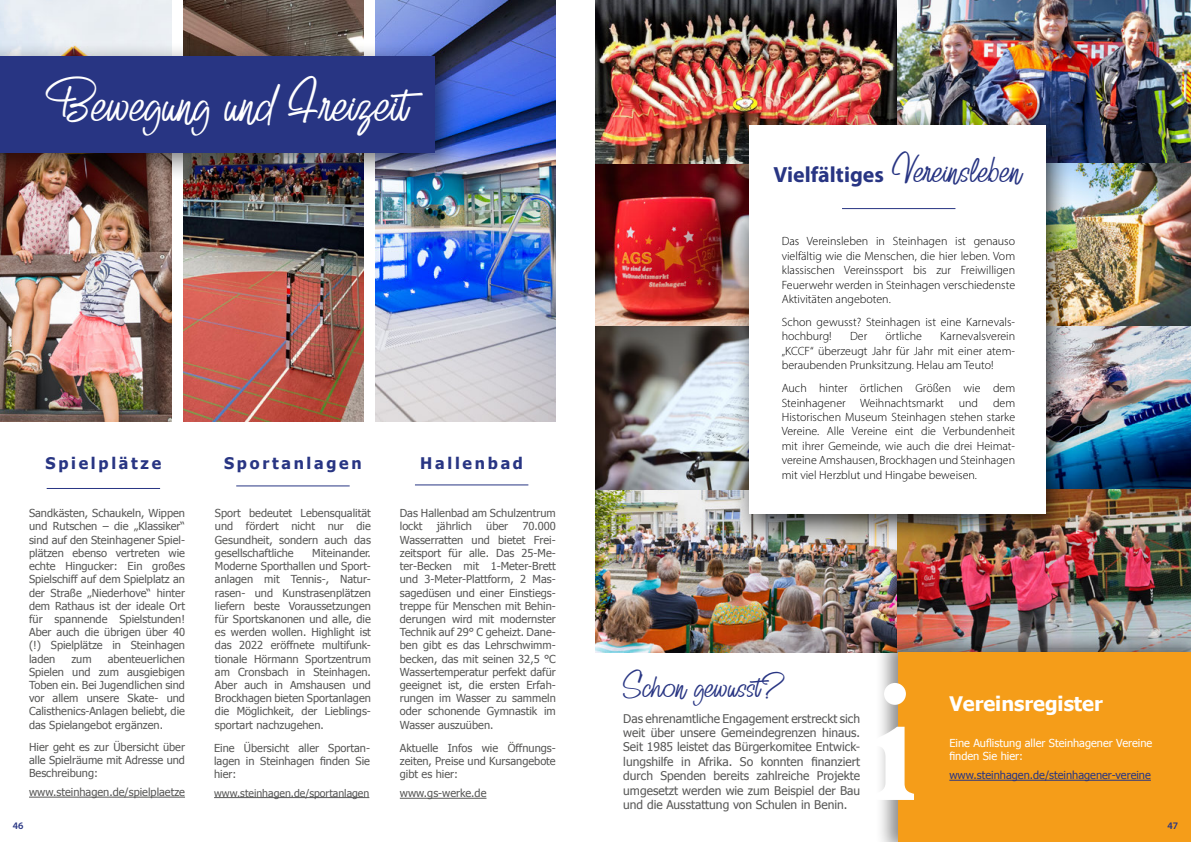
<style>
.page{position:relative;width:1191px;height:842px;background:#fff}
.page>*{position:absolute;margin:0;border:0;box-sizing:border-box;transform-origin:0 0}
.t1{font:150px "Bookman JF Pro";color:#fff}
.t2{font:40px "Billy Signature";letter-spacing:-.01em;color:#fff}
.t3{font:24px "Billy Signature";color:#283583}
.t4{font:22px "Myriad Variable Concept";color:#283583}
.t5{font:700 20px "Tahoma";color:#fff}
.t6{font:700 16px "Tahoma";letter-spacing:.17em;color:#283583}
.t7{font:12px/14.4px "Myriad Variable Concept";color:#000;text-align:justify}
.t8{font:12px/14.4px "Tahoma";color:#575756;text-align:justify}
.t9{font:11px/13.2px "Tahoma";color:#575756;text-align:justify}
.t10{font:11px/13.2px "Tahoma";color:#fff}
.t11{font:11px "Tahoma";color:#283583}
.t12{font:10.5px "Tahoma";color:#575756}
.t13{font:10px "Myriad Variable Concept";color:#283583}
.s1{font-family:"Billy Signature";font-size:27px}
</style>
<div class="page">
<img style="left:595px;top:163px;width:137px;height:163px">
<img style="left:595px;top:489px;width:596px;height:164px">
<img style="left:1072px;top:326px;width:119px;height:163px">
<img style="left:595px;top:0;width:596px;height:163px">
<img style="left:1072px;top:163px;width:119px;height:163px">
<img style="left:595px;top:326px;width:137px;height:163px">
<img style="left:0;top:0;width:172px;height:421px">
<img style="left:375px;top:0;width:181px;height:421px">
<img style="left:183px;top:0;width:181px;height:421px">
<div style="left:0;top:41px;width:464px;height:141px;background:#000;opacity:.54"></div>
<div style="left:0;top:57px;width:435px;height:96px;background:#283583"></div>
<div style="left:732px;top:112px;width:340px;height:432px;background:#000;opacity:.75"></div>
<div style="left:749px;top:125px;width:296px;height:389px;background:#fff"></div>
<div style="left:875px;top:630px;width:316px;height:212px;background:#000;opacity:.46"></div>
<div style="left:898px;top:652px;width:293px;height:190px;background:#f59d19"></div>
<hr style="left:47px;top:488px;width:113px;height:1px;background:#283583">
<hr style="left:236px;top:485px;width:114px;height:1px;background:#283583">
<hr style="left:415px;top:484px;width:113px;height:1px;background:#283583">
<hr style="left:29px;top:797px;width:156px;height:1px;background:#575756">
<hr style="left:214px;top:797px;width:155px;height:1px;background:#575756">
<hr style="left:400px;top:798px;width:86px;height:1px;background:#575756">
<hr style="left:949px;top:780px;width:201px;height:1px;background:#283583">
<hr style="left:842px;top:208px;width:113px;height:1px;background:#283583">
<p class="t2" style="left:45px;top:74px;width:388px">Bewegung und Freizeit</p>
<p class="t6" style="left:46px;top:452px;width:117px">Spielplätze</p>
<p class="t6" style="left:224px;top:452px;width:139px">Sportanlagen</p>
<p class="t6" style="left:420px;top:452px;width:104px">Hallenbad</p>
<p class="t9" style="left:29px;top:506px;width:157px">Sandkästen, Schaukeln, Wippen und Rutschen – die „Klassiker“ sind auf den Steinhagener Spiel&shy;plätzen ebenso vertreten wie echte Hingucker: Ein großes Spielschiff auf dem Spielplatz an der Straße „Niederhove“ hinter dem Rathaus ist der ideale Ort für spannende Spielstunden!<br>Aber auch die übrigen über 40 (!) Spielplätze in Steinhagen laden</p>
<p class="t9" style="left:29px;top:651px;width:157px;text-indent:79px">abenteuerlichen Spielen und zum ausgiebigen Toben ein. Bei Jugendlichen sind vor allem unsere Skate- und Calisthenics-Anlagen beliebt, die das Spielangebot ergänzen.</p>
<p class="t9" style="left:71px;top:651px;width:22px">zum</p>
<p class="t9" style="left:29px;top:740px;width:157px">Hier geht es zur Übersicht über alle Spielräume mit Adresse und Beschreibung:</p>
<p class="t9" style="left:29px;top:785px;width:157px">www.steinhagen.de/spielplaetze</p>
<p class="t9" style="left:215px;top:506px;width:157px">Sport bedeutet Lebensqualität und fördert nicht nur die Gesundheit, sondern auch das gesellschaftliche</p>
<p class="t9" style="left:215px;top:546px;width:157px;text-indent:97px">Miteinander.<br>Moderne Sporthallen und Sport&shy;anlagen mit Tennis-, Natur&shy;rasen- und Kunstrasenplätzen liefern beste Voraussetzungen für Sportskanonen und alle, die es werden wollen. Highlight ist das 2022 eröffnete multifunk&shy;tionale Hörmann Sportzentrum am Cronsbach in Steinhagen.<br>Aber auch in Amshausen und Brockhagen bieten Sportanlagen die Möglichkeit, der Lieblings&shy;sportart nachzugehen.</p>
<p class="t9" style="left:214px;top:741px;width:157px">Eine Übersicht aller Sportan&shy;lagen in Steinhagen finden Sie hier:</p>
<p class="t12" style="left:214px;top:786px;width:157px">www.steinhagen.de/sportanlagen</p>
<p class="t9" style="left:400px;top:506px;width:157px">Das Hallenbad am Schulzentrum lockt</p>
<p class="t9" style="left:437px;top:519px;width:37px">jährlich</p>
<p class="t9" style="left:486px;top:519px;width:23px">über</p>
<p class="t9" style="left:400px;top:519px;width:157px;text-indent:123px">70.000<br>Wasser---ratten und bietet Frei&shy;zeitsport für alle. Das 25-Me&shy;ter-Becken mit 1-Meter-Brett und 3-Meter-Plattform, 2 Mas&shy;sagedüsen und einer Einstiegs&shy;treppe für Menschen mit Behin&shy;derungen wird mit modernster Technik auf 29° C geheizt. Dane&shy;ben gibt es das Lehrschwimm&shy;becken, das mit seinen 32,5 °C Wassertemperatur perfekt dafür geeignet ist, die ersten Erfah&shy;rungen im Wasser zu sammeln oder schonende Gymnastik im Wasser auszuüben.</p>
<p class="t9" style="left:400px;top:741px;width:157px">Aktuelle Infos wie Öffnungs&shy;zeiten, Preise und Kursangebote gibt es hier:</p>
<p class="t9" style="left:400px;top:786px;width:88px">www.gs-werke.de</p>
<p class="t4" style="left:773px;top:162px;width:249px">Vielfältiges <span class="s1">Vereinsleben</span></p>
<p class="t7" style="left:781px;top:234px;width:235px">Das Vereinsleben in Steinhagen ist genauso vielfältig wie die Menschen, die hier leben. Vom klassischen Vereinssport bis zur Freiwilligen Feuerwehr werden in Steinhagen verschiedenste Aktivitäten angeboten.</p>
<p class="t7" style="left:781px;top:315px;width:234px">Schon gewusst? Steinhagen ist eine Karnevals&shy;hochburg!</p>
<p class="t7" style="left:781px;top:329px;width:235px;text-indent:159px">Karnevalsverein „KCCF“ überzeugt Jahr für Jahr mit einer atem&shy;beraubenden Prunksitzung. Helau am Teuto!</p>
<p class="t7" style="left:781px;top:381px;width:235px">Auch hinter örtlichen Größen wie dem Steinhagener Weihnachtsmarkt und dem Historischen Museum Steinhagen stehen starke Vereine. Alle Vereine eint die Verbundenheit mit ihrer Gemeinde, wie auch die drei Heimat&shy;vereine Amshausen, Brockhagen und Steinhagen mit viel Herzblut und Hingabe beweisen.</p>
<p class="t7" style="left:850px;top:329px;width:19px">Der</p>
<p class="t7" style="left:885px;top:329px;width:38px">örtliche</p>
<p class="t3" style="left:623px;top:669px;width:163px">Schon gewusst?</p>
<p class="t8" style="left:623px;top:710px;width:238px">Das ehrenamtliche Engagement erstreckt sich weit über unsere Gemeindegrenzen hinaus.<br>Seit 1985 leistet das Bürgerkomitee Entwick&shy;lungshilfe in Afrika. So konnten finanziert durch Spenden bereits zahlreiche Projekte umgesetzt werden wie zum Beispiel der Bau und die Ausstattung von Schulen in Benin.</p>
<p class="t1" style="left:869px;top:660px;width:53px">i</p>
<p class="t5" style="left:949px;top:690px;width:155px">Vereinsregister</p>
<p class="t10" style="left:949px;top:736px;width:204px">Eine Auflistung aller Steinhagener Vereine finden Sie hier:</p>
<p class="t11" style="left:949px;top:768px;width:203px">www.steinhagen.de/steinhagener-vereine</p>
<p class="t13" style="left:13px;top:820px;width:12px">46</p>
<p class="t13" style="left:1167px;top:820px;width:12px">47</p>
</div>
